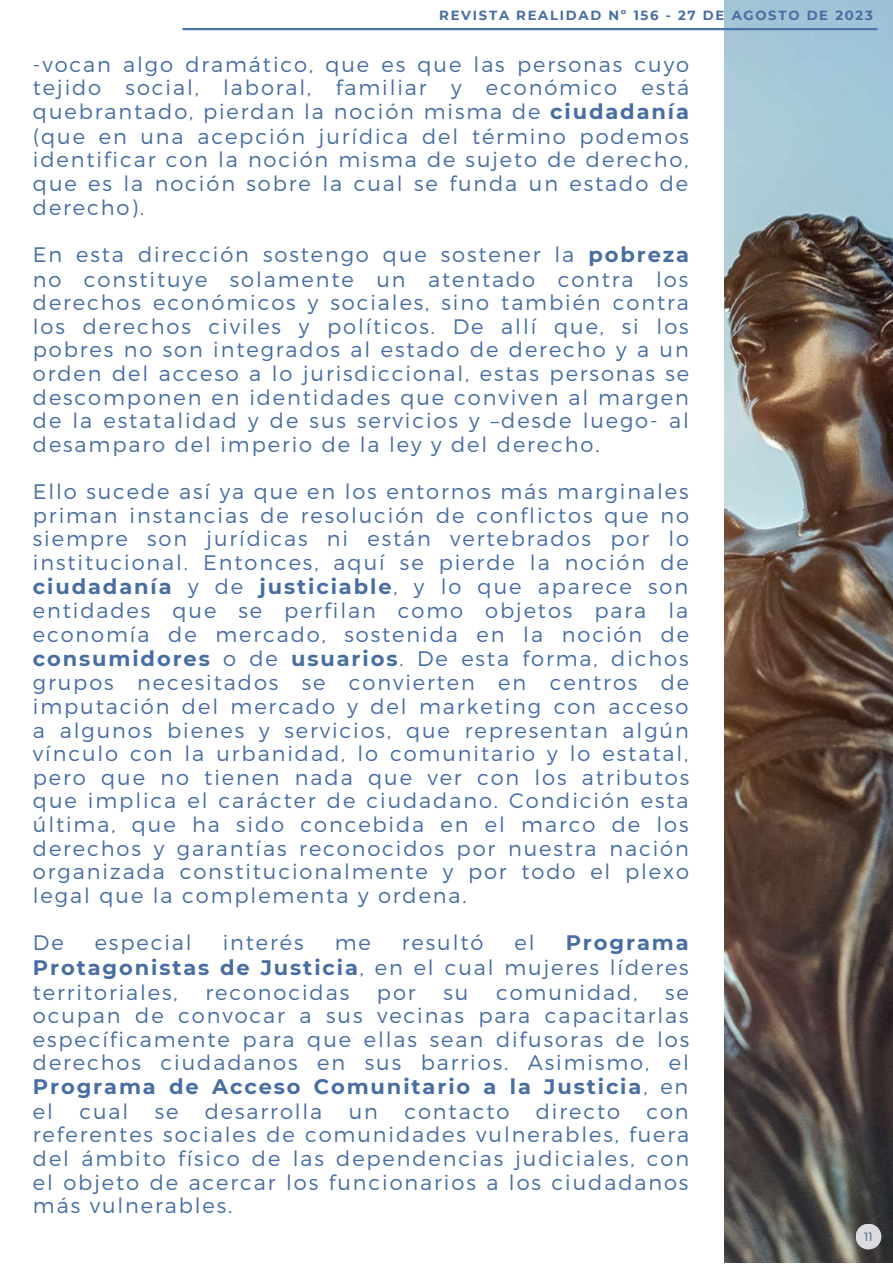
<style>
.page{position:relative;width:893px;height:1264px;background:#fff}
.page>*{position:absolute;margin:0;border:0;box-sizing:border-box;transform-origin:0 0}
.t1{font:300 21px/23.7px "Montserrat";letter-spacing:.09em;color:#476da2;text-align:justify}
.t2{font:700 13.2px "Montserrat";letter-spacing:.13em;color:#476da2}
.t3{font:300 12px "Montserrat";color:#42618b}
.s1{font-weight:700}
</style>
<div class="page">
<img style="left:724px;top:0;width:168px;height:1262px">
<div style="left:855px;top:1223px;width:26px;height:26px;background:#dcdade;border-radius:50%"></div>
<hr style="left:182px;top:28px;width:695px;height:2px;background:#4c75ad">
<p class="t2" style="left:439px;top:7px;width:435px">REVISTA REALIDAD Nº 156 - 27 DE AGOSTO DE 2023</p>
<p class="t1" style="left:33px;top:51px;width:657px">-vocan algo dramático, que es que las personas cuyo tejido social, laboral, familiar y económico está quebrantado, pierdan la noción misma de <span class="s1">ciudadanía </span>(que en una acepción jurídica del término podemos identificar con la noción misma de sujeto de derecho, que es la noción sobre la cual se funda un estado de derecho).</p>
<p class="t1" style="left:33px;top:241px;width:657px">En esta dirección sostengo que sostener la <span class="s1">pobreza </span>no constituye solamente un atentado contra los derechos económicos y sociales, sino también contra los derechos civiles y políticos. De allí que, si los pobres no son integrados al estado de derecho y a un orden del acceso a lo jurisdiccional, estas personas se descomponen en identidades que conviven al margen de la estatalidad y de sus servicios y –desde luego- al desamparo del imperio de la ley y del derecho.</p>
<p class="t1" style="left:33px;top:479px;width:657px">Ello sucede así ya que en los entornos más marginales priman instancias de resolución de conflictos que no siempre son jurídicas ni están vertebrados por lo institucional. Entonces, aquí se pierde la noción de <span class="s1">ciudadanía</span> y de <span class="s1">justiciable</span>, y lo que aparece son entidades que se perfilan como objetos para la economía de mercado, sostenida en la noción de <span class="s1">consumidores</span> o de <span class="s1">usuarios</span>. De esta forma, dichos grupos necesitados se convierten en centros de imputación del mercado y del marketing con acceso a algunos bienes y servicios, que representan algún vínculo con la urbanidad, lo comunitario y lo estatal, pero que no tienen nada que ver con los atributos que implica el carácter de ciudadano. Condición esta última, que ha sido concebida en el marco de los derechos y garantías reconocidos por nuestra nación organizada constitucionalmente y por todo el plexo legal que la complementa y ordena.</p>
<p class="t1" style="left:33px;top:929px;width:32px">De</p>
<p class="t1" style="left:95px;top:929px;width:98px">especial</p>
<p class="t1" style="left:223px;top:929px;width:82px">interés</p>
<p class="t1" style="left:335px;top:929px;width:38px">me</p>
<p class="t1" style="left:402px;top:929px;width:83px">resultó</p>
<p class="t1" style="left:514px;top:929px;width:22px">el</p>
<p class="t1" style="left:33px;top:929px;width:657px;line-height:24.8px;text-indent:533px"><span class="s1">Programa Protagonistas de Justicia</span>, en el cual mujeres líderes territoriales,</p>
<p class="t1" style="left:205px;top:979px;width:145px">reconocidas</p>
<p class="t1" style="left:377px;top:979px;width:40px">por</p>
<p class="t1" style="left:443px;top:979px;width:26px">su</p>
<p class="t1" style="left:496px;top:979px;width:143px">comunidad,</p>
<p class="t1" style="left:33px;top:979px;width:657px;text-indent:632px">se ocupan de convocar a sus vecinas para capacitarlas específicamente para que ellas sean difusoras de los derechos ciudadanos en sus barrios. Asimismo, el <span class="s1">Programa de Acceso Comunitario a la Justicia</span>, en el</p>
<p class="t1" style="left:79px;top:1098px;width:50px">cual</p>
<p class="t1" style="left:155px;top:1098px;width:25px">se</p>
<p class="t1" style="left:205px;top:1098px;width:119px">desarrolla</p>
<p class="t1" style="left:349px;top:1098px;width:31px">un</p>
<p class="t1" style="left:404px;top:1098px;width:106px">contacto</p>
<p class="t1" style="left:535px;top:1098px;width:86px">directo</p>
<p class="t1" style="left:33px;top:1098px;width:657px;text-indent:613px">con referentes sociales de comunidades vulnerables, fuera del ámbito físico de las dependencias judiciales, con el objeto de acercar los funcionarios a los ciudadanos más vulnerables.</p>
<p class="t3" style="left:864px;top:1228px;width:10px">11</p>
</div>
